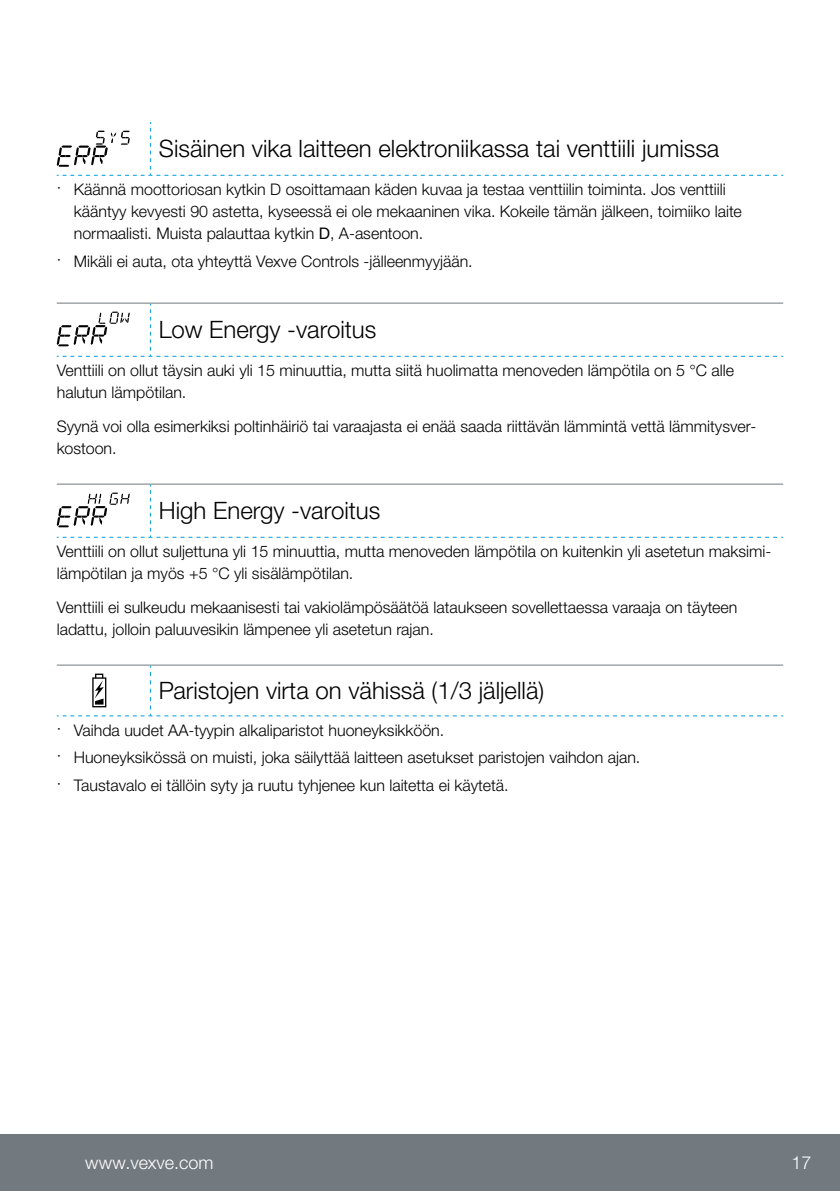
<style>
.page{position:relative;width:840px;height:1191px;background:#fff}
.page>*{position:absolute;margin:0;border:0;box-sizing:border-box;transform-origin:0 0}
.t1{font:300 24px "Helvetica Neue LTW1 G";color:#000}
.t2{font:300 18px "Helvetica Neue LTW1 G";color:#fff}
.t3{font:300 16px/22px "Helvetica Neue LTW1 G";color:#000}
.s1{font-weight:400}
</style>
<div class="page">
<hr style="left:57px;top:664px;width:93px;height:1px;background:#72797f">
<hr style="left:150px;top:664px;width:632px;height:1px;background:#72797f">
<hr style="left:57px;top:303px;width:93px;height:1px;background:#72797e">
<hr style="left:150px;top:303px;width:632px;height:1px;background:#72797e">
<hr style="left:57px;top:483px;width:93px;height:1px;background:#72797e">
<hr style="left:150px;top:483px;width:632px;height:1px;background:#72797e">
<svg style="left:57px;top:122px;width:725px;height:54px"></svg>
<svg style="left:57px;top:304px;width:725px;height:53px"></svg>
<svg style="left:57px;top:484px;width:725px;height:54px"></svg>
<svg style="left:57px;top:665px;width:725px;height:51px"></svg>
<div style="left:0;top:1134px;width:839px;height:57px;background:#72797f"></div>
<h1 class="t1" style="left:159px;top:134px;width:561px">Sisäinen vika laitteen elektroniikassa tai venttiili jumissa</h1>
<p class="t3" style="left:74px;top:178px;width:669px;text-indent:-17px">· Käännä moottoriosan kytkin D osoittamaan käden kuvaa ja testaa venttiilin toiminta. Jos venttiili kääntyy kevyesti 90 astetta, kyseessä ei ole mekaaninen vika. Kokeile tämän jälkeen, toimiiko laite normaalisti. Muista palauttaa kytkin <span class="s1">D</span>, A-asentoon.</p>
<p class="t3" style="left:57px;top:250px;width:417px">· Mikäli ei auta, ota yhteyttä Vexve Controls -jälleenmyyjään.</p>
<h1 class="t1" style="left:159px;top:315px;width:219px">Low Energy -varoitus</h1>
<p class="t3" style="left:57px;top:359px;width:678px">Venttiili on ollut täysin auki yli 15 minuuttia, mutta siitä huolimatta menoveden lämpötila on 5 °C alle halutun lämpötilan.</p>
<p class="t3" style="left:57px;top:415px;width:700px">Syynä voi olla esimerkiksi poltinhäiriö tai varaajasta ei enää saada riittävän lämmintä vettä lämmitysver&shy;kostoon.</p>
<h1 class="t1" style="left:159px;top:496px;width:223px">High Energy -varoitus</h1>
<p class="t3" style="left:57px;top:540px;width:715px">Venttiili on ollut suljettuna yli 15 minuuttia, mutta menoveden lämpötila on kuitenkin yli asetetun maksimi&shy;lämpötilan ja myös +5 °C yli sisälämpötilan.</p>
<p class="t3" style="left:57px;top:596px;width:682px">Venttiili ei sulkeudu mekaanisesti tai vakiolämpösäätöä lataukseen sovellettaessa varaaja on täyteen ladattu, jolloin paluuvesikin lämpenee yli asetetun rajan.</p>
<h1 class="t1" style="left:159px;top:676px;width:386px">Paristojen virta on vähissä (1/3 jäljellä)</h1>
<p class="t3" style="left:57px;top:716px;width:585px;line-height:27.6px">· Vaihda uudet AA-tyypin alkaliparistot huoneyksikköön.<br>· Huoneyksikössä on muisti, joka säilyttää laitteen asetukset paristojen vaihdon ajan. · Taustavalo ei tällöin syty ja ruutu tyhjenee kun laitetta ei käytetä.</p>
<p class="t2" style="left:85px;top:1151px;width:130px">www.vexve.com</p>
<p class="t2" style="left:791px;top:1151px;width:22px">17</p>
</div>
